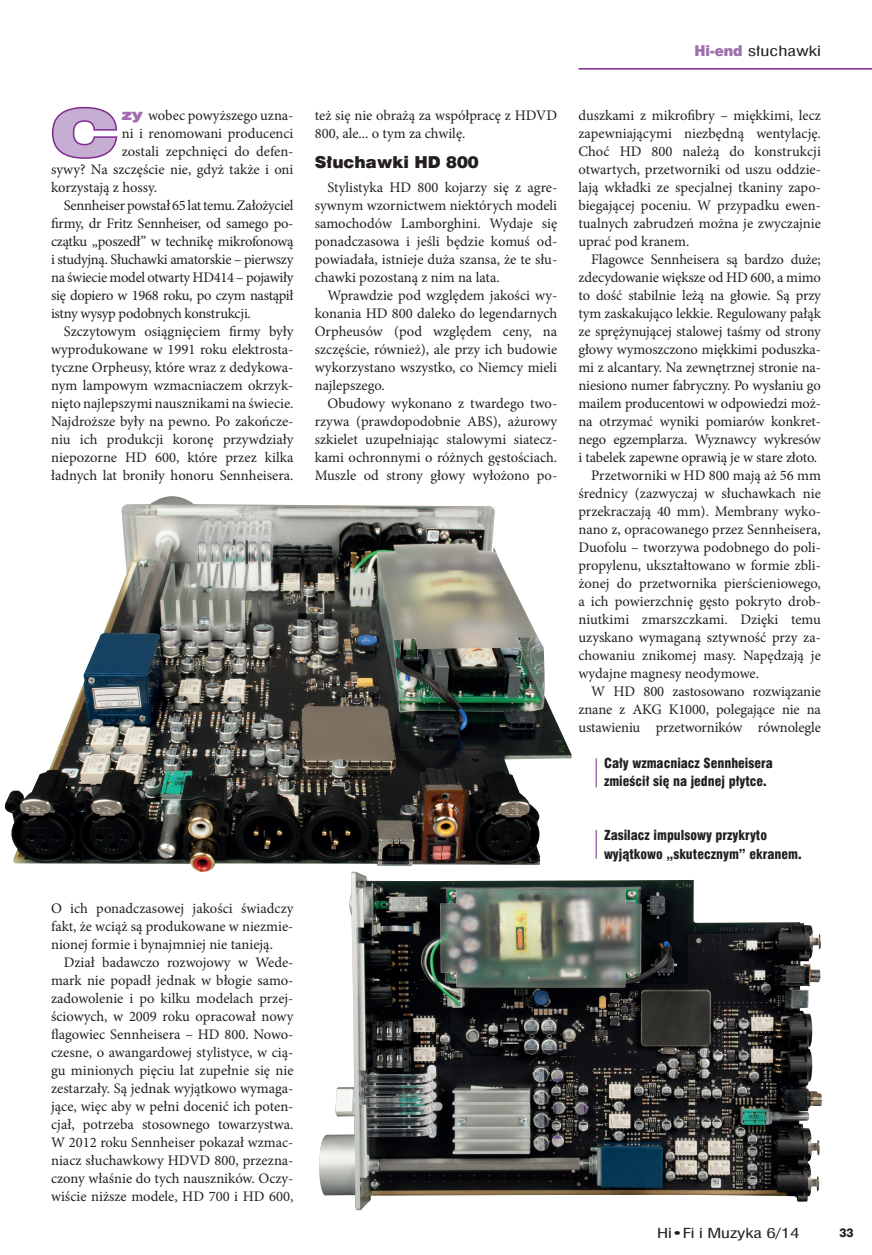
<style>
.page{position:relative;width:872px;height:1255px;background:#fff}
.page>*{position:absolute;margin:0;border:0;box-sizing:border-box;transform-origin:0 0}
.tekst{font:64.35px "Swis 721 Blk Ex EU";color:#c6add2}
.srodtytuly{font:16.5px "Swis 721 Blk EU";color:#231f20}
.tekst-2{font:14.55px/18px "Minion Pro";color:#231f20;text-align:justify}
.t1{font:13.8px "Swis 721 Cn EU";color:#231f20;scale:1.4 1}
.podpis_do_ilustracji{font:13.5px/18px "Swis 721 Blk Cn EU";color:#231f20}
.t2{font:13.5px "Swis 721 Cn EU";letter-spacing:-.005em;color:#231f20;scale:1.4 1}
.t3{font:12px "Swis 721 Hv EU";color:#231f20}
.s1{font-family:"Swis 721 Blk Ex EU";color:#9f6eae}
.s2{font-family:"Swis 721 Blk 2 EU";color:#9f6eae}
</style>
<div class="page">
<hr style="left:578px;top:68px;width:294px;height:2px;background:#802990">
<svg style="left:51px;top:106px;width:67px;height:53px"></svg>
<img style="left:4px;top:496px;width:567px;height:376px">
<img style="left:319px;top:871px;width:503px;height:339px">
<hr style="left:595px;top:830px;width:2px;height:28px;background:#9f6eae">
<hr style="left:595px;top:758px;width:2px;height:29px;background:#9f6eae">
<p class="tekst" style="left:51px;top:94px;width:68px">C</p>
<p class="tekst-2" style="left:122px;top:106px;width:173px"><span class="s1">zy</span> wobec powyższego uzna-</p>
<p class="tekst-2" style="left:122px;top:124px;width:173px">ni i renomowani producenci</p>
<p class="tekst-2" style="left:122px;top:142px;width:173px">zostali zepchnięci do defen-</p>
<p class="tekst-2" style="left:51px;top:160px;width:244px">sywy? Na szczęście nie, gdyż także i oni</p>
<p class="tekst-2" style="left:51px;top:178px;width:107px">korzystają z hossy.</p>
<p class="tekst-2" style="left:51px;top:196px;width:244px;text-indent:13px">Sennheiser powstał 65 lat temu. Założyciel firmy, dr Fritz Sennheiser, od samego po&shy;czątku „poszedł” w technikę mikrofonową i studyjną. Słuchawki amatorskie – pierwszy na świecie model otwarty HD414 – pojawiły się dopiero w 1968 roku, po czym nastąpił istny wysyp podobnych konstrukcji.</p>
<p class="tekst-2" style="left:51px;top:322px;width:244px;text-indent:13px">Szczytowym osiągnięciem firmy były wyprodukowane w 1991 roku elektrosta&shy;tyczne Orpheusy, które wraz z dedykowa&shy;nym lampowym wzmacniaczem okrzyk&shy;nięto najlepszymi nausznikami na świecie.<br>Najdroższe były na pewno. Po zakończe&shy;niu ich produkcji koronę przywdziały niepozorne HD 600, które przez kilka ładnych lat broniły honoru Sennheisera.</p>
<p class="tekst-2" style="left:51px;top:898px;width:244px">O ich ponadczasowej jakości świadczy fakt, że wciąż są produkowane w niezmie&shy;nionej formie i bynajmniej nie tanieją.</p>
<p class="tekst-2" style="left:51px;top:952px;width:244px;text-indent:13px">Dział badawczo rozwojowy w Wede&shy;mark nie popadł jednak w błogie samo&shy;zadowolenie i po kilku modelach przej&shy;ściowych, w 2009 roku opracował nowy flagowiec Sennheisera – HD 800. Nowo&shy;czesne, o awangardowej stylistyce, w cią&shy;gu minionych pięciu lat zupełnie się nie zestarzały. Są jednak wyjątkowo wymaga&shy;jące, więc aby w pełni docenić ich poten&shy;cjał, potrzeba stosownego towarzystwa.<br>W 2012 roku Sennheiser pokazał wzmac&shy;niacz słuchawkowy HDVD 800, przezna&shy;czony właśnie do tych nauszników. Oczy&shy;wiście niższe modele, HD 700 i HD 600,</p>
<p class="t1" style="left:694px;top:41px;width:92px"><span class="s2">Hi-end</span> słuchawki</p>
<p class="tekst-2" style="left:315px;top:106px;width:244px">też się nie obrażą za współpracę z HDVD<br>800, ale... o tym za chwilę.</p>
<p class="srodtytuly" style="left:315px;top:152px;width:165px">Słuchawki HD 800</p>
<p class="tekst-2" style="left:315px;top:178px;width:244px;text-indent:13px">Stylistyka HD 800 kojarzy się z agre&shy;sywnym wzornictwem niektórych modeli samochodów Lamborghini. Wydaje się ponadczasowa i jeśli będzie komuś od&shy;powiadała, istnieje duża szansa, że te słu&shy;chawki pozostaną z nim na lata.</p>
<p class="tekst-2" style="left:315px;top:286px;width:244px;text-indent:13px">Wprawdzie pod względem jakości wy&shy;konania HD 800 daleko do legendarnych Orpheusów (pod względem ceny, na szczęście, również), ale przy ich budowie wykorzystano wszystko, co Niemcy mieli najlepszego.</p>
<p class="tekst-2" style="left:315px;top:394px;width:244px;text-indent:13px">Obudowy wykonano z twardego two&shy;rzywa (prawdopodobnie ABS), ażurowy szkielet uzupełniając stalowymi siatecz&shy;kami ochronnymi o różnych gęstościach.<br>Muszle od strony głowy wyłożono po-</p>
<p class="tekst-2" style="left:578px;top:106px;width:244px">duszkami z mikrofibry – miękkimi, lecz zapewniającymi niezbędną wentylację.<br>Choć HD 800 należą do konstrukcji otwartych, przetworniki od uszu oddzie&shy;lają wkładki ze specjalnej tkaniny zapo&shy;biegającej poceniu. W przypadku ewen&shy;tualnych zabrudzeń można je zwyczajnie uprać pod kranem.</p>
<p class="tekst-2" style="left:578px;top:250px;width:244px;text-indent:13px">Flagowce Sennheisera są bardzo duże; zdecydowanie większe od HD 600, a mimo to dość stabilnie leżą na głowie. Są przy tym zaskakująco lekkie. Regulowany pałąk ze sprężynującej stalowej taśmy od strony głowy wymoszczono miękkimi poduszka&shy;mi z alcantary. Na zewnętrznej stronie na&shy;niesiono numer fabryczny. Po wysłaniu go mailem producentowi w odpowiedzi moż&shy;na otrzymać wyniki pomiarów konkret&shy;nego egzemplarza. Wyznawcy wykresów i tabelek zapewne oprawią je w stare złoto.</p>
<p class="tekst-2" style="left:578px;top:466px;width:244px;text-indent:13px">Przetworniki w HD 800 mają aż 56 mm średnicy (zazwyczaj w słuchawkach nie przekraczają 40 mm). Membrany wyko&shy;nano z, opracowanego przez Sennheisera, Duofolu – tworzywa podobnego do poli&shy;propylenu, ukształtowano w formie zbli&shy;żonej do przetwornika pierścieniowego, a ich powierzchnię gęsto pokryto drob&shy;niutkimi zmarszczkami. Dzięki temu uzyskano wymaganą sztywność przy za&shy;chowaniu znikomej masy. Napędzają je wydajne magnesy neodymowe.</p>
<p class="tekst-2" style="left:578px;top:682px;width:244px;text-indent:13px">W HD 800 zastosowano rozwiązanie znane z AKG K1000, polegające nie na ustawieniu przetworników równolegle</p>
<p class="podpis_do_ilustracji" style="left:604px;top:755px;width:170px">Cały wzmacniacz Sennheisera zmieścił się na jednej płytce.</p>
<p class="podpis_do_ilustracji" style="left:604px;top:827px;width:199px">Zasilacz impulsowy przykryto wyjątkowo „skutecznym” ekranem.</p>
<p class="t2" style="left:657px;top:1224px;width:103px">Hi•Fi i Muzyka 6/14</p>
<p class="t3" style="left:839px;top:1225px;width:16px">33</p>
</div>
